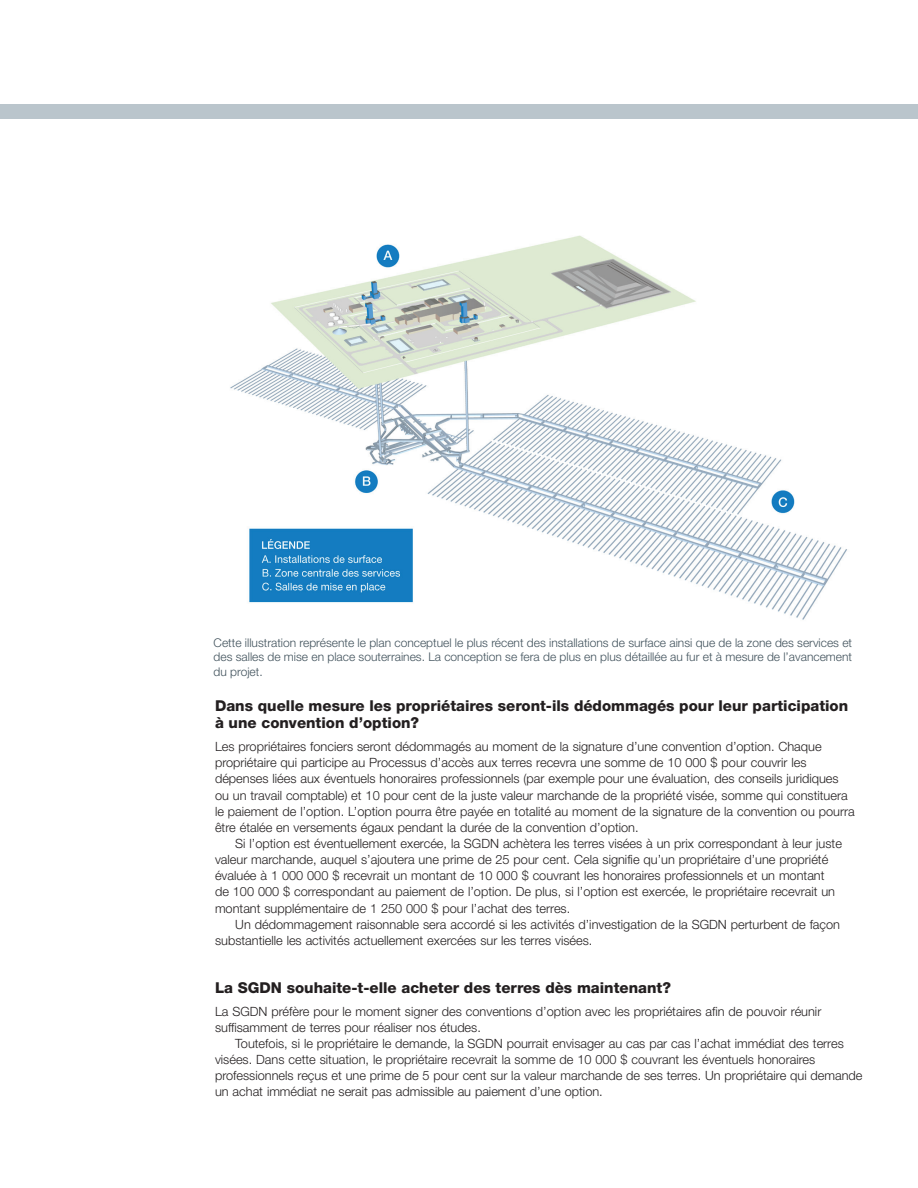
<style>
.page{position:relative;width:918px;height:1188px;background:#fff}
.page>*{position:absolute;margin:0;border:0;box-sizing:border-box;transform-origin:0 0}
.t1{font:800 15px/17.7px "Helvetica Neue LT Std";color:#231f20}
.t2{font:300 12.75px/16.2px "Helvetica Neue LT Std";color:#231f20}
.t3{font:300 12px/14.4px "Helvetica Neue LT Std";color:#41525c;text-align:justify}
</style>
<div class="page">
<img style="left:230px;top:235px;width:617px;height:385px">
<div style="left:0;top:104px;width:918px;height:14px;background:#bac5cc"></div>
<p class="t3" style="left:214px;top:635px;width:640px">Cette illustration représente le plan conceptuel le plus récent des installations de surface ainsi que de la zone des services et des salles de mise en place souterraines. La conception se fera de plus en plus détaillée au fur et à mesure de l’avancement du projet.</p>
<p class="t1" style="left:215px;top:696px;width:635px">Dans quelle mesure les propriétaires seront-ils dédommagés pour leur participation à une convention d’option?</p>
<p class="t2" style="left:215px;top:738px;width:641px">Les propriétaires fonciers seront dédommagés au moment de la signature d’une convention d’option. Chaque propriétaire qui participe au Processus d’accès aux terres recevra une somme de 10 000 $ pour couvrir les dépenses liées aux éventuels honoraires professionnels (par exemple pour une évaluation, des conseils juridiques ou un travail comptable) et 10 pour cent de la juste valeur marchande de la propriété visée, somme qui constituera le paiement de l’option. L’option pourra être payée en totalité au moment de la signature de la convention ou pourra être étalée en versements égaux pendant la durée de la convention d’option.</p>
<p class="t2" style="left:215px;top:835px;width:628px;text-indent:20px">Si l’option est éventuellement exercée, la SGDN achètera les terres visées à un prix correspondant à leur juste valeur marchande, auquel s’ajoutera une prime de 25 pour cent. Cela signifie qu’un propriétaire d’une propriété évaluée à 1 000 000 $ recevrait un montant de 10 000 $ couvrant les honoraires professionnels et un montant<br>de 100 000 $ correspondant au paiement de l’option. De plus, si l’option est exercée, le propriétaire recevrait un montant supplémentaire de 1 250 000 $ pour l’achat des terres.</p>
<p class="t2" style="left:215px;top:916px;width:627px;text-indent:20px">Un dédommagement raisonnable sera accordé si les activités d’investigation de la SGDN perturbent de façon substantielle les activités actuellement exercées sur les terres visées.</p>
<p class="t1" style="left:215px;top:978px;width:457px">La SGDN souhaite-t-elle acheter des terres dès maintenant?</p>
<p class="t2" style="left:215px;top:1003px;width:608px">La SGDN préfère pour le moment signer des conventions d’option avec les propriétaires afin de pouvoir réunir suffisamment de terres pour réaliser nos études.</p>
<p class="t2" style="left:215px;top:1035px;width:649px;text-indent:20px">Toutefois, si le propriétaire le demande, la SGDN pourrait envisager au cas par cas l’achat immédiat des terres visées. Dans cette situation, le propriétaire recevrait la somme de 10 000 $ couvrant les éventuels honoraires professionnels reçus et une prime de 5 pour cent sur la valeur marchande de ses terres. Un propriétaire qui demande un achat immédiat ne serait pas admissible au paiement d’une option.</p>
</div>
